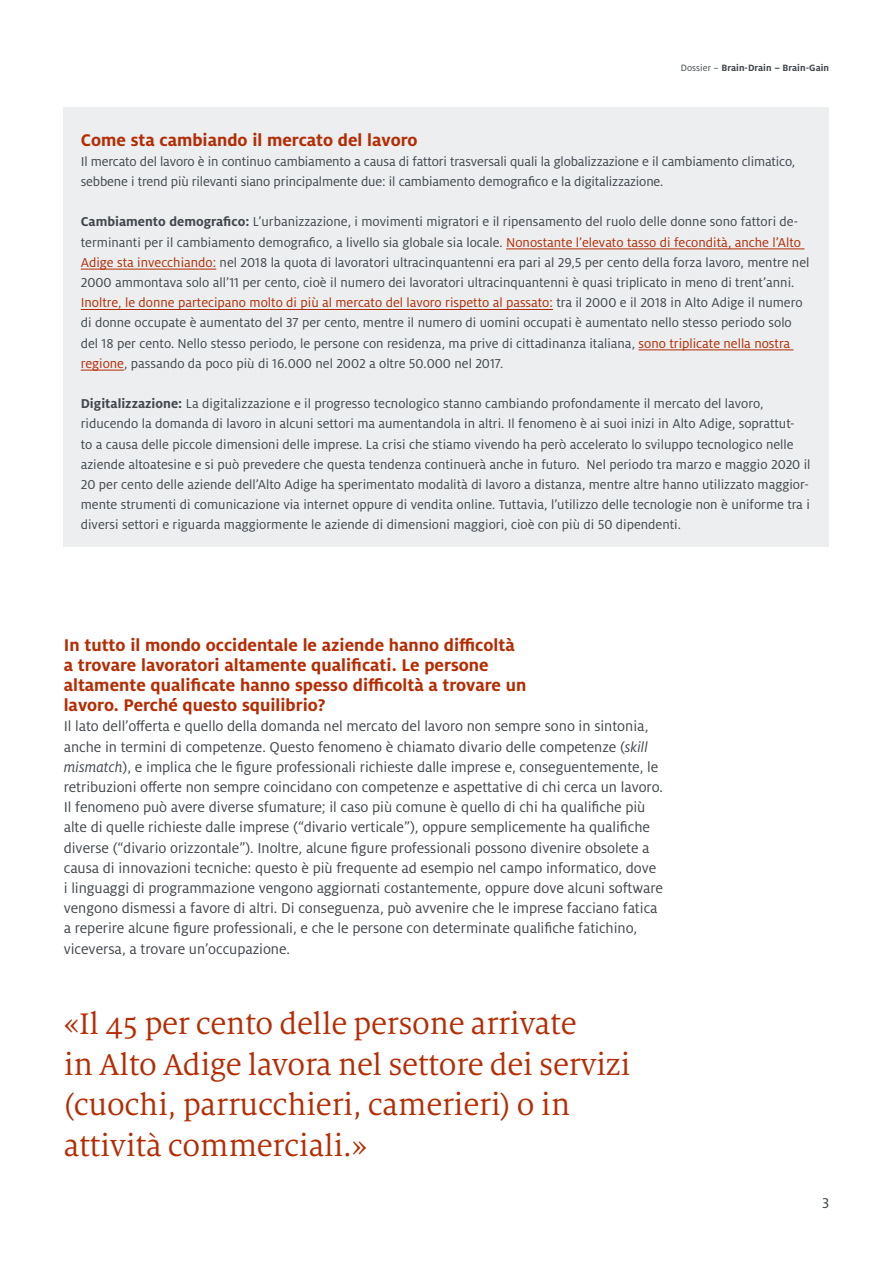
<style>
.page{position:relative;width:893px;height:1263px;background:#fff}
.page>*{position:absolute;margin:0;border:0;box-sizing:border-box;transform-origin:0 0}
.t1{font:33px/40.3px "Milo Serif Pro";letter-spacing:-.01em;color:#b52c03}
.t2{font:700 18.75px/20.2px "Milo Pro";color:#b52c03}
.t3{font:15.75px/20.2px "Milo Pro";letter-spacing:-.005em;color:#41474d}
.t4{font:14.25px/20.2px "Milo Pro";color:#41474d}
.t5{font:700 10.2px "Milo Pro";letter-spacing:.005em;color:#41474d}
.s1{font-weight:400}
.s2{font-weight:700}
.s3{color:#b52c03}
.s4{font-style:italic}
</style>
<div class="page">
<div style="left:64px;top:107px;width:765px;height:439px;background:#eceef0"></div>
<hr style="left:506px;top:248px;width:298px;height:1px;background:#b52c03">
<hr style="left:81px;top:269px;width:135px;height:1px;background:#b52c03">
<hr style="left:81px;top:309px;width:472px;height:1px;background:#b52c03">
<hr style="left:639px;top:349px;width:154px;height:1px;background:#b52c03">
<hr style="left:81px;top:370px;width:43px;height:1px;background:#b52c03">
<p class="t5" style="left:681px;top:62px;width:150px"><span class="s1">Dossier –</span> Brain-Drain – Brain-Gain</p>
<h2 class="t2" style="left:81px;top:130px;width:338px">Come sta cambiando il mercato del lavoro</h2>
<p class="t4" style="left:81px;top:151px;width:716px">Il mercato del lavoro è in continuo cambiamento a causa di fattori trasversali quali la globalizzazione e il cambiamento climatico, sebbene i trend più rilevanti siano principalmente due: il cambiamento demografico e la digitalizzazione.</p>
<p class="t4" style="left:81px;top:212px;width:730px"><span class="s2">Cambiamento demografico:</span> L’urbanizzazione, i movimenti migratori e il ripensamento del ruolo delle donne sono fattori de&shy;terminanti per il cambiamento demografico, a livello sia globale sia locale. <span class="s3">Nonostante l’elevato tasso di fecondità, anche l’Alto Adige sta invecchiando:</span> nel 2018 la quota di lavoratori ultracinquantenni era pari al 29,5 per cento della forza lavoro, mentre nel 2000 ammontava solo all’11 per cento, cioè il numero dei lavoratori ultracinquantenni è quasi triplicato in meno di trent’anni.<br><span class="s3">Inoltre, le donne partecipano molto di più al mercato del lavoro rispetto al passato:</span> tra il 2000 e il 2018 in Alto Adige il numero di donne occupate è aumentato del 37 per cento, mentre il numero di uomini occupati è aumentato nello stesso periodo solo del 18 per cento. Nello stesso periodo, le persone con residenza, ma prive di cittadinanza italiana, <span class="s3">sono triplicate nella nostra regione</span>, passando da poco più di 16.000 nel 2002 a oltre 50.000 nel 2017.</p>
<p class="t4" style="left:81px;top:394px;width:731px"><span class="s2">Digitalizzazione:</span> La digitalizzazione e il progresso tecnologico stanno cambiando profondamente il mercato del lavoro, riducendo la domanda di lavoro in alcuni settori ma aumentandola in altri. Il fenomeno è ai suoi inizi in Alto Adige, soprattut-<br>to a causa delle piccole dimensioni delle imprese. La crisi che stiamo vivendo ha però accelerato lo sviluppo tecnologico nelle aziende altoatesine e si può prevedere che questa tendenza continuerà anche in futuro. Nel periodo tra marzo e maggio 2020 il 20 per cento delle aziende dell’Alto Adige ha sperimentato modalità di lavoro a distanza, mentre altre hanno utilizzato maggior&shy;mente strumenti di comunicazione via internet oppure di vendita online. Tuttavia, l’utilizzo delle tecnologie non è uniforme tra i diversi settori e riguarda maggiormente le aziende di dimensioni maggiori, cioè con più di 50 dipendenti.</p>
<h2 class="t2" style="left:64px;top:635px;width:464px">In tutto il mondo occidentale le aziende hanno difficoltà a trovare lavoratori altamente qualificati. Le persone altamente qualificate hanno spesso difficoltà a trovare un lavoro. Perché questo squilibrio?</h2>
<p class="t3" style="left:64px;top:716px;width:601px">Il lato dell’offerta e quello della domanda nel mercato del lavoro non sempre sono in sintonia, anche in termini di competenze. Questo fenomeno è chiamato divario delle competenze (<span class="s4">skill mismatch</span>), e implica che le figure professionali richieste dalle imprese e, conseguentemente, le retribuzioni offerte non sempre coincidano con competenze e aspettative di chi cerca un lavoro.<br>Il fenomeno può avere diverse sfumature; il caso più comune è quello di chi ha qualifiche più alte di quelle richieste dalle imprese (“divario verticale”), oppure semplicemente ha qualifiche diverse (“divario orizzontale”). Inoltre, alcune figure professionali possono divenire obsolete a causa di innovazioni tecniche: questo è più frequente ad esempio nel campo informatico, dove i linguaggi di programmazione vengono aggiornati costantemente, oppure dove alcuni software vengono dismessi a favore di altri. Di conseguenza, può avvenire che le imprese facciano fatica a reperire alcune figure professionali, e che le persone con determinate qualifiche fatichino, viceversa, a trovare un’occupazione.</p>
<h1 class="t1" style="left:64px;top:1004px;width:568px">«Il 45 per cento delle persone arrivate<br>in Alto Adige lavora nel settore dei servizi (cuochi, parrucchieri, camerieri) o in attività commerciali.»</h1>
<p class="t3" style="left:822px;top:1193px;width:8px">3</p>
</div>
